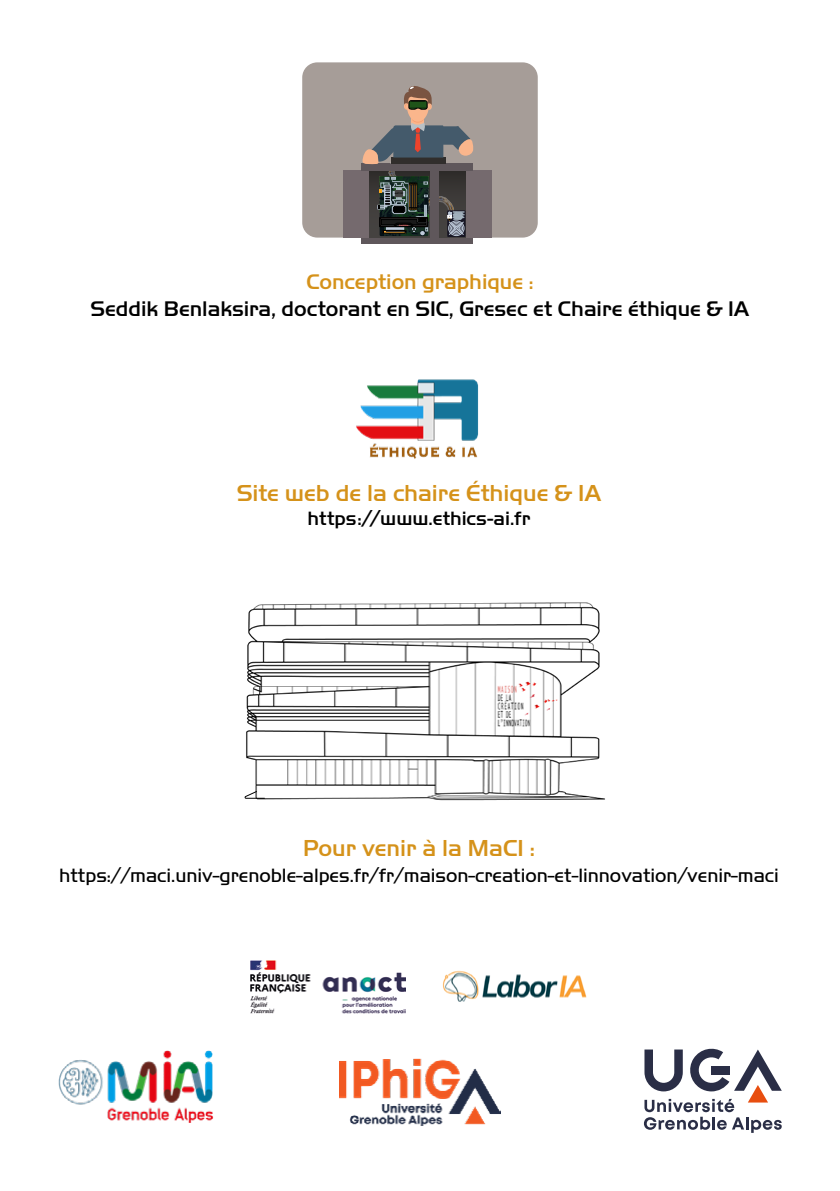
<style>
.page{position:relative;width:840px;height:1191px;background:#fff}
.page>*{position:absolute;margin:0;border:0;box-sizing:border-box;transform-origin:0 0}
.t1{font:500 24px "Handel Got D";color:#d5921a}
.t2{font:500 22px "Handel Got D";color:#000}
.t3{font:500 22px "Handel Got D";color:#d5921a}
.t4{font:300 20px "Handel Got D";color:#000}
.t5{font:500 20px "Handel Got D";color:#000}
.t6{font:2.2px "Spy Agency Laser";color:#000;scale:1.07 1}
</style>
<div class="page">
<div style="left:302px;top:62px;width:235px;height:176px;background:#a69d98;border-radius:15px"></div>
<svg style="left:361px;top:163px;width:112px;height:81px"></svg>
<div style="left:439px;top:170px;width:26px;height:67px;background:linear-gradient(to right,#383533,#363432)"></div>
<div style="left:369px;top:170px;width:61px;height:67px;background:linear-gradient(to bottom,#312e2d,#494745)"></div>
<img style="left:381px;top:170px;width:32px;height:6px">
<div style="left:465px;top:170px;width:26px;height:67px;background:#756a6e"></div>
<div style="left:342px;top:170px;width:26px;height:67px;background:#756a6e"></div>
<img style="left:428px;top:190px;width:28px;height:30px">
<div style="left:430px;top:170px;width:9px;height:67px;background:#5f575b"></div>
<div style="left:361px;top:164px;width:112px;height:6px;background:#5f575b"></div>
<svg style="left:379px;top:176px;width:49px;height:60px"></svg>
<svg style="left:447px;top:210px;width:18px;height:27px"></svg>
<div style="left:448px;top:221px;width:16px;height:15px;border:1px solid #bfcbdb;border-radius:50%"></div>
<svg style="left:447px;top:212px;width:17px;height:23px"></svg>
<svg style="left:377px;top:177px;width:50px;height:58px;background:#36413c"></svg>
<svg style="left:411px;top:117px;width:13px;height:8px"></svg>
<div style="left:406px;top:89px;width:22px;height:33px;background:#fab68c;border-radius:50%"></div>
<svg style="left:362px;top:123px;width:111px;height:42px"></svg>
<svg style="left:404px;top:86px;width:28px;height:24px"></svg>
<img style="left:356px;top:379px;width:123px;height:80px">
<img style="left:246px;top:602px;width:359px;height:199px">
<svg style="left:244px;top:790px;width:21px;height:9px"></svg>
<img style="left:250px;top:960px;width:155px;height:54px">
<svg style="left:643px;top:1048px;width:138px;height:84px"></svg>
<img style="left:339px;top:1058px;width:161px;height:67px">
<img style="left:442px;top:970px;width:145px;height:32px">
<img style="left:58px;top:1050px;width:156px;height:72px">
<p class="t6" style="left:394px;top:192px;width:9px">APyc</p>
<p class="t3" style="left:306px;top:269px;width:228px">Conception graphique :</p>
<p class="t2" style="left:90px;top:296px;width:660px">Seddik Benlaksira, doctorant en SIC, Gresec et Chaire éthique &amp; IA</p>
<p class="t1" style="left:236px;top:479px;width:366px">Site web de la chaire Éthique &amp; IA</p>
<p class="t5" style="left:307px;top:507px;width:224px">https://www.ethics-ai.fr</p>
<p class="t1" style="left:303px;top:834px;width:233px">Pour venir à la MaCI :</p>
<p class="t4" style="left:59px;top:863px;width:721px">https://maci.univ-grenoble-alpes.fr/fr/maison-creation-et-linnovation/venir-maci</p>
</div>
